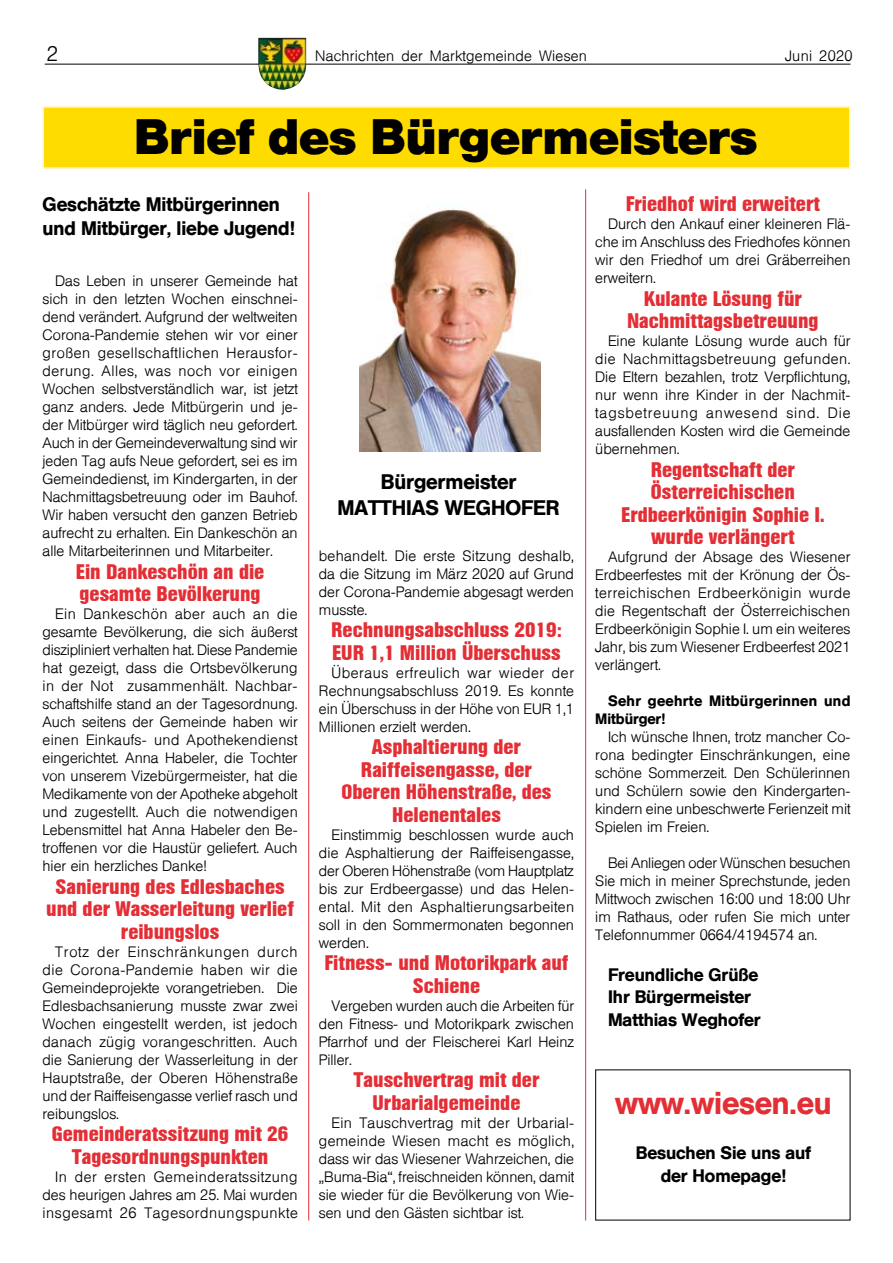
<style>
.page{position:relative;width:893px;height:1263px;background:#fff}
.page>*{position:absolute;margin:0;border:0;box-sizing:border-box;transform-origin:0 0}
.t1{font:700 49.5px "Helvetica BQ";color:#000}
.t2{font:500 31.5px "Helvetica BQ";color:#e42e35}
.t3{font:700 21px/22.5px "Helvetica Condensed BQ";color:#e42e35;text-align:center}
.t4{font:500 21px "Helvetica BQ";color:#000}
.t5{font:300 21px "Helvetica BQ";color:#000}
.t6{font:500 19.5px/23.4px "Helvetica BQ";color:#000}
.t7{font:500 18px/22.5px "Helvetica BQ";color:#000}
.t8{font:300 15px/18px "Helvetica BQ";color:#000;text-align:justify}
.t9{font:500 15px/18px "Helvetica BQ";letter-spacing:.025em;color:#000}
</style>
<div class="page">
<hr style="left:45px;top:64px;width:805px;height:1px;background:#000">
<img style="left:258px;top:38px;width:48px;height:52px">
<div style="left:43px;top:106px;width:807px;height:63px;background:#ffdc00;border:2px solid #fff4c4"></div>
<hr style="left:308px;top:192px;width:1px;height:1028px;background:#e42e35">
<hr style="left:585px;top:189px;width:1px;height:1031px;background:#e42e35">
<img style="left:360px;top:208px;width:180px;height:244px">
<h3 class="t5" style="left:47px;top:41px;width:13px">2</h3>
<p class="t8" style="left:315px;top:47px;width:273px">Nachrichten der Marktgemeinde Wiesen</p>
<p class="t8" style="left:785px;top:47px;width:69px">Juni 2020</p>
<h1 class="t1" style="left:134px;top:107px;width:624px">Brief des Bürgermeisters</h1>
<h3 class="t6" style="left:43px;top:193px;width:254px">Geschätzte Mitbürgerinnen und Mitbürger, liebe Jugend!</h3>
<h3 class="t3" style="left:626px;top:193px;width:196px">Friedhof wird erweitert</h3>
<p class="t8" style="left:595px;top:215px;width:257px;text-indent:13px">Durch den Ankauf einer kleineren Flä&shy;che im Anschluss des Friedhofes können wir den Friedhof um drei Gräberreihen erweitern.</p>
<h3 class="t3" style="left:627px;top:287px;width:193px">Kulante Lösung für<br>Nachmittagsbetreuung</h3>
<p class="t8" style="left:595px;top:332px;width:257px;text-indent:13px">Eine kulante Lösung wurde auch für die Nachmittagsbetreuung gefunden.<br>Die Eltern bezahlen, trotz Verpflichtung, nur wenn ihre Kinder in der Nachmit&shy;tagsbetreuung anwesend sind. Die ausfallenden Kosten wird die Gemeinde übernehmen.</p>
<h3 class="t3" style="left:621px;top:458px;width:205px">Regentschaft der<br>Österreichischen<br>Erdbeerkönigin Sophie I. wurde verlängert</h3>
<p class="t8" style="left:595px;top:548px;width:257px;text-indent:13px">Aufgrund der Absage des Wiesener Erdbeerfestes mit der Krönung der Ös&shy;terreichischen Erdbeerkönigin wurde die Regentschaft der Österreichischen Erdbeerkönigin Sophie I. um ein weiteres Jahr, bis zum Wiesener Erdbeerfest 2021 verlängert.</p>
<p class="t9" style="left:595px;top:692px;width:257px;text-indent:13px">Sehr geehrte Mitbürgerinnen und<br>Mitbürger!</p>
<p class="t8" style="left:595px;top:728px;width:257px;text-indent:13px">Ich wünsche Ihnen, trotz mancher Co&shy;rona bedingter Einschränkungen, eine schöne Sommerzeit. Den Schülerinnen und Schülern sowie den Kindergarten&shy;kindern eine unbeschwerte Ferienzeit mit Spielen im Freien.</p>
<p class="t8" style="left:595px;top:854px;width:257px;text-indent:13px">Bei Anliegen oder Wünschen besuchen Sie mich in meiner Sprechstunde, jeden Mittwoch zwischen 16:00 und 18:00 Uhr im Rathaus, oder rufen Sie mich unter Telefonnummer 0664/4194574 an.</p>
<p class="t7" style="left:608px;top:963px;width:154px">Freundliche Grüße<br>Ihr Bürgermeister<br>Matthias Weghofer</p>
<p class="t8" style="left:43px;top:272px;width:257px;text-indent:13px">Das Leben in unserer Gemeinde hat sich in den letzten Wochen einschnei&shy;dend verändert. Aufgrund der weltweiten Corona-Pandemie stehen wir vor einer großen gesellschaftlichen Herausfor&shy;derung. Alles, was noch vor einigen Wochen selbstverständlich war, ist jetzt ganz anders. Jede Mitbürgerin und je&shy;der Mitbürger wird täglich neu gefordert.<br>Auch in der Gemeindeverwaltung sind wir jeden Tag aufs Neue gefordert, sei es im Gemeindedienst, im Kindergarten, in der Nachmittagsbetreuung oder im Bauhof.<br>Wir haben versucht den ganzen Betrieb aufrecht zu erhalten. Ein Dankeschön an alle Mitarbeiterinnen und Mitarbeiter.</p>
<h3 class="t3" style="left:76px;top:560px;width:190px;text-align:left">Ein Dankeschön an die gesamte Bevölkerung</h3>
<p class="t8" style="left:43px;top:605px;width:257px;text-indent:13px">Ein Dankeschön aber auch an die gesamte Bevölkerung, die sich äußerst diszipliniert verhalten hat. Diese Pandemie hat gezeigt, dass die Ortsbevölkerung in der Not zusammenhält. Nachbar&shy;schaftshilfe stand an der Tagesordnung.<br>Auch seitens der Gemeinde haben wir einen Einkaufs- und Apothekendienst eingerichtet. Anna Habeler, die Tochter von unserem Vizebürgermeister, hat die Medikamente von der Apotheke abgeholt und zugestellt. Auch die notwendigen Lebensmittel hat Anna Habeler den Be&shy;troffenen vor die Haustür geliefert. Auch hier ein herzliches Danke!</p>
<h3 class="t3" style="left:46px;top:875px;width:249px">Sanierung des Edlesbaches und der Wasserleitung verlief reibungslos</h3>
<p class="t8" style="left:43px;top:943px;width:257px;text-indent:13px">Trotz der Einschränkungen durch die Corona-Pandemie haben wir die Gemeindeprojekte vorangetrieben. Die Edlesbachsanierung musste zwar zwei Wochen eingestellt werden, ist jedoch danach zügig vorangeschritten. Auch die Sanierung der Wasserleitung in der Hauptstraße, der Oberen Höhenstraße und der Raiffeisengasse verlief rasch und reibungslos.</p>
<h3 class="t3" style="left:52px;top:1123px;width:238px">Gemeinderatssitzung mit 26<br>Tagesordnungspunkten</h3>
<p class="t8" style="left:43px;top:1168px;width:257px;text-indent:13px">In der ersten Gemeinderatssitzung des heurigen Jahres am 25. Mai wurden insgesamt 26 Tagesordnungspunkte</p>
<h3 class="t4" style="left:381px;top:470px;width:137px">Bürgermeister</h3>
<h3 class="t4" style="left:337px;top:495px;width:31px">Matthias</h3>
<h3 class="t4" style="left:445px;top:495px;width:34px">Wegho</h3>
<h3 class="t4" style="left:521px;top:495px;width:26px">fer</h3>
<p class="t8" style="left:319px;top:547px;width:257px">behandelt. Die erste Sitzung deshalb, da die Sitzung im März 2020 auf Grund der Corona-Pandemie abgesagt werden musste.</p>
<h3 class="t3" style="left:331px;top:619px;width:232px;text-align:left">Rechnungsabschluss 2019:<br>EUR 1,1 Million Überschuss</h3>
<p class="t8" style="left:319px;top:664px;width:257px;text-indent:13px">Überaus erfreulich war wieder der Rechnungsabschluss 2019. Es konnte ein Überschuss in der Höhe von EUR 1,1<br>Millionen erzielt werden.</p>
<h3 class="t3" style="left:341px;top:736px;width:211px">Asphaltierung der<br>Raiffeisengasse, der<br>Oberen Höhenstraße, des<br>Helenentales</h3>
<p class="t8" style="left:319px;top:826px;width:257px;text-indent:13px">Einstimmig beschlossen wurde auch die Asphaltierung der Raiffeisengasse, der Oberen Höhenstraße (vom Hauptplatz bis zur Erdbeergasse) und das Helen&shy;ental. Mit den Asphaltierungsarbeiten soll in den Sommermonaten begonnen werden.</p>
<h3 class="t3" style="left:324px;top:952px;width:246px">Fitness- und Motorikpark auf<br>Schiene</h3>
<p class="t8" style="left:319px;top:997px;width:257px;text-indent:13px">Vergeben wurden auch die Arbeiten für den Fitness- und Motorikpark zwischen Pfarrhof und der Fleischerei Karl Heinz Piller.</p>
<h3 class="t3" style="left:353px;top:1069px;width:187px">Tauschvertrag mit der<br>Urbarialgemeinde</h3>
<p class="t8" style="left:319px;top:1114px;width:257px;text-indent:13px">Ein Tauschvertrag mit der Urbarial&shy;gemeinde Wiesen macht es möglich, dass wir das Wiesener Wahrzeichen, die „Buma-Bia“, freischneiden können, damit sie wieder für die Bevölkerung von Wie&shy;sen und den Gästen sichtbar ist.</p>
<h2 class="t2" style="left:615px;top:1085px;width:218px">www.wiesen.eu</h2>
<p class="t7" style="left:636px;top:1142px;width:177px;text-align:center">Besuchen Sie uns auf der Homepage!</p>
</div>
